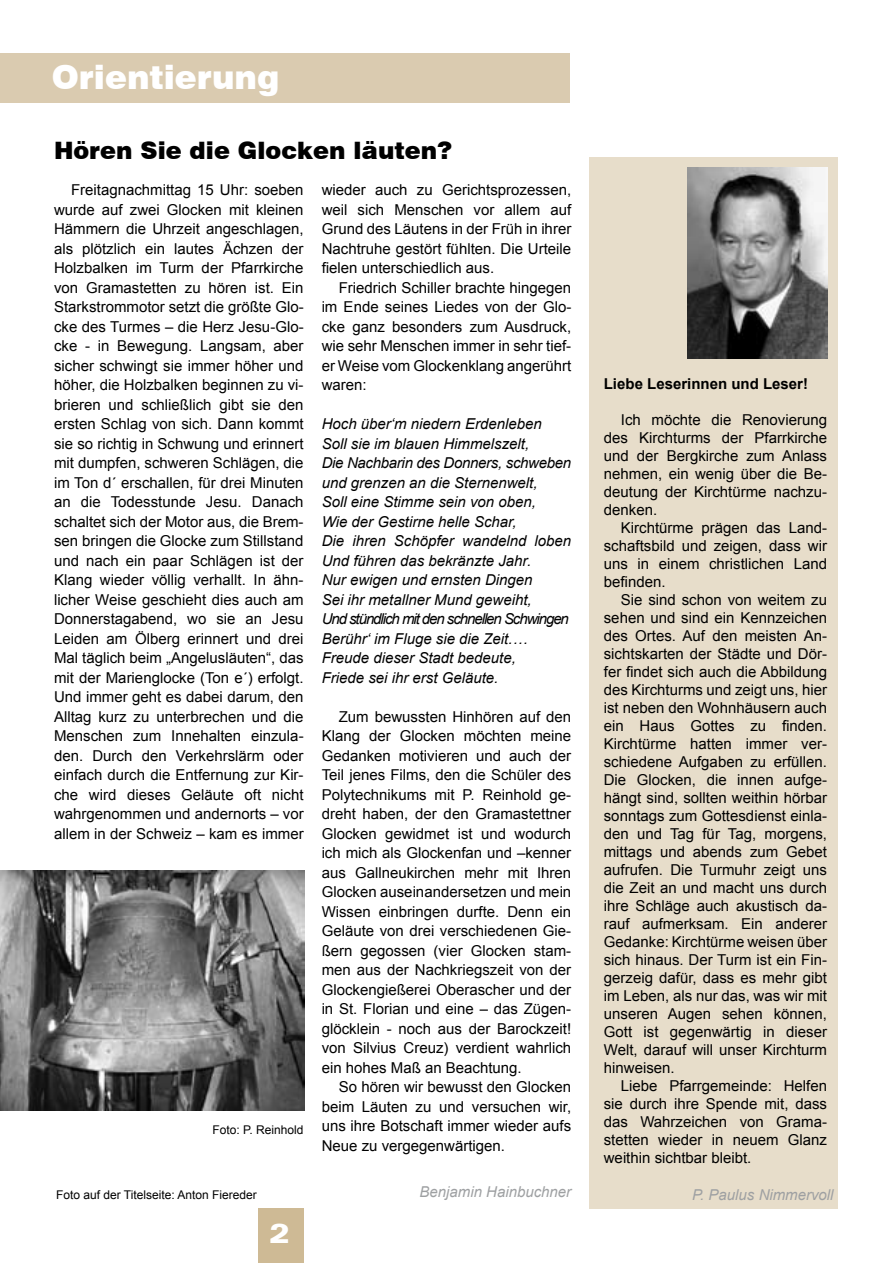
<style>
.page{position:relative;width:893px;height:1263px;background:#fff}
.page>*{position:absolute;margin:0;border:0;box-sizing:border-box;transform-origin:0 0}
.t1{font:900 33px "Swiss 721 BT";color:#fff}
.t2{font:900 expanded 27px "Zurich BT";color:#fff}
.t3{font:900 24px "Swiss 721 BT";color:#000}
.t4{font:15px/19.5px "Arial";color:#000;text-align:justify}
.t5{font:italic 15px/19.5px "Arial";color:#000}
.t6{font:italic 15px "Arial";color:#9ea0a2}
.t7{font:700 15px "Arial";color:#000}
.t8{font:12px "Arial";color:#000}
</style>
<div class="page">
<img style="left:0;top:870px;width:305px;height:241px">
<div style="left:258px;top:1209px;width:45px;height:54px;background:#ceba95"></div>
<div style="left:0;top:53px;width:570px;height:50px;background:#dacbb0"></div>
<div style="left:589px;top:157px;width:248px;height:1052px;background:#e7ddca"></div>
<img style="left:687px;top:168px;width:141px;height:190px">
<h1 class="t1" style="left:52px;top:57px;width:229px">Orientierung</h1>
<h3 class="t3" style="left:54px;top:135px;width:400px">Hören Sie die Glocken läuten?</h3>
<p class="t4" style="left:322px;top:180px;width:251px">wieder auch zu Gerichtsprozessen, weil sich Menschen vor allem auf Grund des Läutens in der Früh in ihrer Nachtruhe gestört fühlten. Die Urteile fielen unterschiedlich aus.</p>
<p class="t4" style="left:322px;top:278px;width:251px;text-indent:17px">Friedrich Schiller brachte hingegen im Ende seines Liedes von der Glo&shy;cke ganz besonders zum Ausdruck, wie sehr Menschen immer in sehr tief&shy;er Weise vom Glockenklang angerührt waren:</p>
<p class="t5" style="left:322px;top:414px;width:251px">Hoch über‘m niedern Erdenleben<br>Soll sie im blauen Himmelszelt,<br>Die Nachbarin des Donners, schweben und grenzen an die Sternenwelt,<br>Soll eine Stimme sein von oben,<br>Wie der Gestirne helle Schar,<br>Die ihren Schöpfer wandelnd loben<br>Und führen das bekränzte Jahr.<br>Nur ewigen und ernsten Dingen<br>Sei ihr metallner Mund geweiht,<br>Und stündlich mit den schnellen Schwingen<br>Berühr‘ im Fluge sie die Zeit.…<br>Freude dieser Stadt bedeute,<br>Friede sei ihr erst Geläute.</p>
<p class="t4" style="left:322px;top:707px;width:251px;text-indent:17px">Zum bewussten Hinhören auf den Klang der Glocken möchten meine Gedanken motivieren und auch der Teil jenes Films, den die Schüler des Polytechnikums mit P. Reinhold ge&shy;dreht haben, der den Gramastettner Glocken gewidmet ist und wodurch ich mich als Glockenfan und –kenner aus Gallneukirchen mehr mit Ihren Glocken auseinandersetzen und mein Wissen einbringen durfte. Denn ein Geläute von drei verschiedenen Gie&shy;ßern gegossen (vier Glocken stam&shy;men aus der Nachkriegszeit von der Glockengießerei Oberascher und der in St. Florian und eine – das Zügen&shy;glöcklein - noch aus der Barockzeit! von Silvius Creuz) verdient wahrlich ein hohes Maß an Beachtung.</p>
<p class="t4" style="left:322px;top:1077px;width:251px;text-indent:17px">So hören wir bewusst den Glocken beim Läuten zu und versuchen wir, uns ihre Botschaft immer wieder aufs Neue zu vergegenwärtigen.</p>
<p class="t6" style="left:420px;top:1182px;width:153px">Benjamin Hainbuchner</p>
<p class="t4" style="left:54px;top:180px;width:251px;text-indent:17px">Freitagnachmittag 15 Uhr: soeben wurde auf zwei Glocken mit kleinen Hämmern die Uhrzeit angeschlagen, als plötzlich ein lautes Ächzen der Holzbalken im Turm der Pfarrkirche von Gramastetten zu hören ist. Ein Starkstrommotor setzt die größte Glo&shy;cke des Turmes – die Herz Jesu-Glo&shy;cke - in Bewegung. Langsam, aber sicher schwingt sie immer höher und höher, die Holzbalken beginnen zu vi&shy;brieren und schließlich gibt sie den ersten Schlag von sich. Dann kommt sie so richtig in Schwung und erinnert mit dumpfen, schweren Schlägen, die im Ton d´ erschallen, für drei Minuten an die Todesstunde Jesu. Danach schaltet sich der Motor aus, die Brem&shy;sen bringen die Glocke zum Stillstand und nach ein paar Schlägen ist der Klang wieder völlig verhallt. In ähn&shy;licher Weise geschieht dies auch am Donnerstagabend, wo sie an Jesu Leiden am Ölberg erinnert und drei Mal täglich beim „Angelusläuten“, das mit der Marienglocke (Ton e´) erfolgt.<br>Und immer geht es dabei darum, den Alltag kurz zu unterbrechen und die Menschen zum Innehalten einzula&shy;den. Durch den Verkehrslärm oder einfach durch die Entfernung zur Kir&shy;che wird dieses Geläute oft nicht wahrgenommen und andernorts – vor allem in der Schweiz – kam es immer</p>
<p class="t8" style="left:212px;top:1121px;width:93px">Foto: P. Reinhold</p>
<p class="t8" style="left:56px;top:1187px;width:202px">Foto auf der Titelseite: Anton Fiereder</p>
<h2 class="t2" style="left:270px;top:1217px;width:22px">2</h2>
<p class="t7" style="left:604px;top:374px;width:206px">Liebe Leserinnen und Leser!</p>
<p class="t4" style="left:604px;top:411px;width:225px;line-height:18px;text-indent:17px">Ich möchte die Renovierung des Kirchturms der Pfarrkirche und der Bergkirche zum Anlass nehmen, ein wenig über die Be&shy;deutung der Kirchtürme nachzu&shy;denken.</p>
<p class="t4" style="left:604px;top:519px;width:225px;line-height:18px;text-indent:17px">Kirchtürme prägen das Land&shy;schaftsbild und zeigen, dass wir uns in einem christlichen Land befinden.</p>
<p class="t4" style="left:604px;top:591px;width:225px;line-height:18px;text-indent:17px">Sie sind schon von weitem zu sehen und sind ein Kennzeichen des Ortes. Auf den meisten An&shy;sichtskarten der Städte und Dör&shy;fer findet sich auch die Abbildung des Kirchturms und zeigt uns, hier ist neben den Wohnhäusern auch ein Haus Gottes zu finden.<br>Kirchtürme hatten immer ver&shy;schiedene Aufgaben zu erfüllen.<br>Die Glocken, die innen aufge&shy;hängt sind, sollten weithin hörbar sonntags zum Gottesdienst einla&shy;den und Tag für Tag, morgens, mittags und abends zum Gebet aufrufen. Die Turmuhr zeigt uns die Zeit an und macht uns durch ihre Schläge auch akustisch da&shy;rauf aufmerksam. Ein anderer Gedanke: Kirchtürme weisen über sich hinaus. Der Turm ist ein Fin&shy;gerzeig dafür, dass es mehr gibt im Leben, als nur das, was wir mit unseren Augen sehen können, Gott ist gegenwärtig in dieser Welt, darauf will unser Kirchturm hinweisen.</p>
<p class="t4" style="left:604px;top:1077px;width:225px;line-height:18px;text-indent:17px">Liebe Pfarrgemeinde: Helfen sie durch ihre Spende mit, dass das Wahrzeichen von Grama&shy;stetten wieder in neuem Glanz weithin sichtbar bleibt.</p>
<p class="t6" style="left:692px;top:1185px;width:143px">P. Paulus Nimmervoll</p>
</div>
